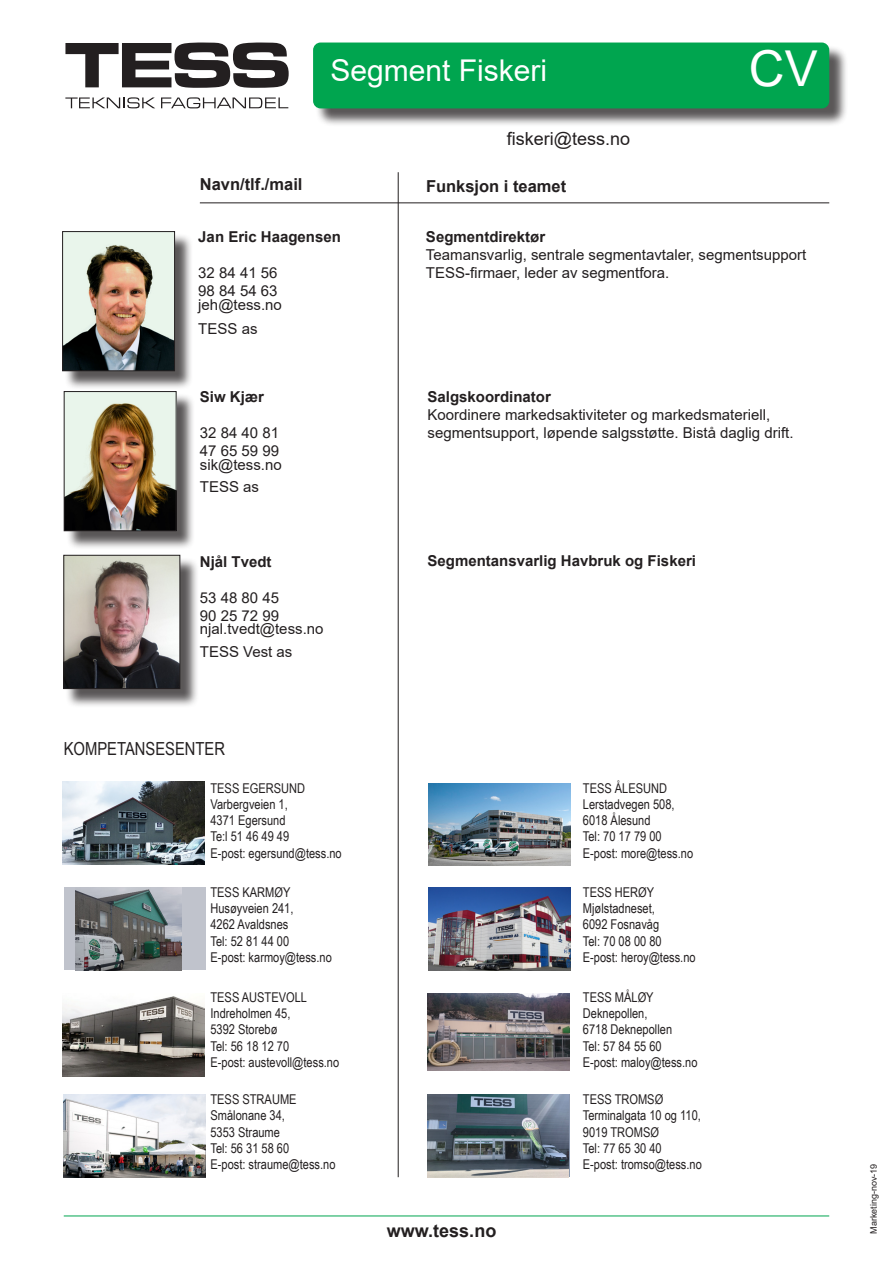
<style>
.page{position:relative;width:893px;height:1263px;background:#fff}
.page>*{position:absolute;margin:0;border:0;box-sizing:border-box;transform-origin:0 0}
.t1{font:49.5px "Arial";color:#fff}
.t2{font:30px "Arial";color:#fff}
.t3{font:18px "Arial Narrow";color:#231f20}
.t4{font:18px "Arial";color:#231f20}
.t5{font:700 18px "Arial";color:#231f20}
.t6{font:700 16.5px "Arial";color:#231f20}
.t7{font:15px/18px "Arial";color:#231f20}
.t8{font:700 15px "Arial";color:#231f20}
.t9{font:13.5px/16.2px "Arial Narrow";color:#231f20}
.t10{font:9px "Arial";color:#231f20}
</style>
<div class="page">
<svg style="left:65px;top:43px;width:224px;height:45px"></svg>
<svg style="left:65px;top:97px;width:90px;height:11px"></svg>
<svg style="left:161px;top:97px;width:127px;height:11px"></svg>
<hr style="left:200px;top:203px;width:629px;height:1px;background:#231f20">
<hr style="left:398px;top:172px;width:1px;height:1005px;background:#231f20">
<hr style="left:64px;top:1215px;width:765px;height:1px;background:#00a54f">
<div style="left:315px;top:45px;width:533px;height:82px;background:#231f20;opacity:.75"></div>
<div style="left:314px;top:43px;width:514px;height:65px;background:#00a54f;border-radius:7px"></div>
<div style="left:313px;top:43px;width:516px;height:65px;border:2px solid #00a54f;border-radius:7px"></div>
<div style="left:64px;top:233px;width:130px;height:157px;background:#231f20;opacity:.75"></div>
<img style="left:64px;top:233px;width:109px;height:136px">
<div style="left:62px;top:231px;width:113px;height:140px;border:1px solid #231f20"></div>
<div style="left:66px;top:393px;width:129px;height:157px;background:#231f20;opacity:.75"></div>
<img style="left:66px;top:393px;width:109px;height:136px">
<div style="left:64px;top:391px;width:113px;height:140px;border:1px solid #231f20"></div>
<div style="left:66px;top:557px;width:133px;height:151px;background:#231f20;opacity:.75"></div>
<img style="left:65px;top:557px;width:113px;height:130px">
<div style="left:63px;top:555px;width:117px;height:134px;border:1px solid #231f20"></div>
<img style="left:62px;top:782px;width:143px;height:83px">
<div style="left:64px;top:887px;width:142px;height:83px;background:#c0c3cc"></div>
<img style="left:76px;top:887px;width:106px;height:83px">
<img style="left:62px;top:996px;width:142px;height:80px">
<img style="left:64px;top:1094px;width:142px;height:83px">
<img style="left:429px;top:783px;width:142px;height:83px">
<img style="left:429px;top:887px;width:142px;height:83px">
<img style="left:428px;top:994px;width:142px;height:76px">
<img style="left:428px;top:1094px;width:141px;height:83px">
<p class="t2" style="left:330px;top:50px;width:218px">Segment Fiskeri</p>
<p class="t1" style="left:749px;top:35px;width:70px">CV</p>
<p class="t4" style="left:507px;top:126px;width:125px">fiskeri@tess.no</p>
<p class="t6" style="left:200px;top:173px;width:104px">Navn/tlf./mail</p>
<p class="t6" style="left:426px;top:174px;width:142px">Funksjon i teamet</p>
<p class="t8" style="left:198px;top:226px;width:144px">Jan Eric Haagensen</p>
<p class="t7" style="left:198px;top:264px;width:81px">32 84 41 56</p>
<p class="t7" style="left:198px;top:282px;width:81px">98 84 54 63</p>
<p class="t7" style="left:198px;top:295px;width:85px">jeh@tess.no</p>
<p class="t7" style="left:198px;top:319px;width:61px">TESS as</p>
<p class="t8" style="left:200px;top:386px;width:66px">Siw Kjær</p>
<p class="t7" style="left:200px;top:424px;width:81px">32 84 40 81</p>
<p class="t7" style="left:200px;top:442px;width:81px">47 65 59 99</p>
<p class="t7" style="left:200px;top:455px;width:83px">sik@tess.no</p>
<p class="t7" style="left:200px;top:478px;width:61px">TESS as</p>
<p class="t8" style="left:200px;top:551px;width:73px">Njål Tvedt</p>
<p class="t7" style="left:200px;top:588px;width:81px">53 48 80 45</p>
<p class="t7" style="left:200px;top:606px;width:81px">90 25 72 99</p>
<p class="t7" style="left:200px;top:620px;width:125px">njal.tvedt@tess.no</p>
<p class="t7" style="left:200px;top:642px;width:94px">TESS Vest as</p>
<p class="t3" style="left:64px;top:736px;width:163px">KOMPETANSESENTER</p>
<p class="t9" style="left:210px;top:779px;width:96px">TESS EGERSUND<br>Varbergveien 1,</p>
<p class="t9" style="left:210px;top:812px;width:77px">4371 Egersund</p>
<p class="t9" style="left:210px;top:828px;width:80px">Te:l 51 46 49 49</p>
<p class="t9" style="left:210px;top:844px;width:133px">E-post: egersund@tess.no</p>
<p class="t9" style="left:210px;top:884px;width:85px">TESS KARMØY<br>Husøyveien 241,</p>
<p class="t9" style="left:210px;top:916px;width:79px">4262 Avaldsnes</p>
<p class="t9" style="left:210px;top:932px;width:80px">Tel: 52 81 44 00</p>
<p class="t9" style="left:210px;top:948px;width:123px">E-post: karmoy@tess.no</p>
<p class="t9" style="left:210px;top:989px;width:98px">TESS AUSTEVOLL<br>Indreholmen 45,</p>
<p class="t9" style="left:210px;top:1021px;width:69px">5392 Storebø</p>
<p class="t9" style="left:210px;top:1037px;width:80px">Tel: 56 18 12 70</p>
<p class="t9" style="left:210px;top:1053px;width:130px">E-post: austevoll@tess.no</p>
<p class="t9" style="left:210px;top:1091px;width:88px">TESS STRAUME<br>Smålonane 34,</p>
<p class="t9" style="left:210px;top:1123px;width:71px">5353 Straume</p>
<p class="t9" style="left:210px;top:1139px;width:80px">Tel: 56 31 58 60</p>
<p class="t9" style="left:210px;top:1155px;width:127px">E-post: straume@tess.no</p>
<p class="t8" style="left:426px;top:226px;width:121px">Segmentdirektør</p>
<p class="t7" style="left:426px;top:245px;width:382px">Teamansvarlig, sentrale segmentavtaler, segmentsupport<br>TESS-firmaer, leder av segmentfora.</p>
<p class="t8" style="left:428px;top:386px;width:125px">Salgskoordinator</p>
<p class="t7" style="left:428px;top:405px;width:367px">Koordinere markedsaktiviteter og markedsmateriell, segmentsupport, løpende salgsstøtte. Bistå daglig drift.</p>
<p class="t8" style="left:428px;top:550px;width:270px">Segmentansvarlig Havbruk og Fiskeri</p>
<p class="t5" style="left:387px;top:1217px;width:111px">www.tess.no</p>
<p class="t9" style="left:583px;top:779px;width:86px">TESS ÅLESUND</p>
<p class="t9" style="left:583px;top:796px;width:93px">Lerstadvegen 508,</p>
<p class="t9" style="left:583px;top:812px;width:69px">6018 Ålesund</p>
<p class="t9" style="left:583px;top:828px;width:80px">Tel: 70 17 79 00</p>
<p class="t9" style="left:583px;top:844px;width:112px">E-post: more@tess.no</p>
<p class="t9" style="left:583px;top:884px;width:73px">TESS HERØY</p>
<p class="t9" style="left:583px;top:900px;width:73px">Mjølstadneset,</p>
<p class="t9" style="left:583px;top:916px;width:78px">6092 Fosnavåg</p>
<p class="t9" style="left:583px;top:932px;width:80px">Tel: 70 08 00 80</p>
<p class="t9" style="left:583px;top:948px;width:114px">E-post: heroy@tess.no</p>
<p class="t9" style="left:583px;top:989px;width:72px">TESS MÅLØY</p>
<p class="t9" style="left:583px;top:1005px;width:66px">Deknepollen,</p>
<p class="t9" style="left:583px;top:1021px;width:91px">6718 Deknepollen<br>Tel: 57 84 55 60</p>
<p class="t9" style="left:583px;top:1053px;width:116px">E-post: maloy@tess.no</p>
<p class="t9" style="left:583px;top:1091px;width:82px">TESS TROMSØ</p>
<p class="t9" style="left:583px;top:1107px;width:119px">Terminalgata 10 og 110,</p>
<p class="t9" style="left:583px;top:1123px;width:78px">9019 TROMSØ</p>
<p class="t9" style="left:583px;top:1139px;width:80px">Tel: 77 65 30 40</p>
<p class="t9" style="left:583px;top:1155px;width:120px">E-post: tromso@tess.no</p>
<p class="t10" style="left:867px;top:1234px;width:72px;rotate:-90deg">Marketing-nov-19</p>
</div>
